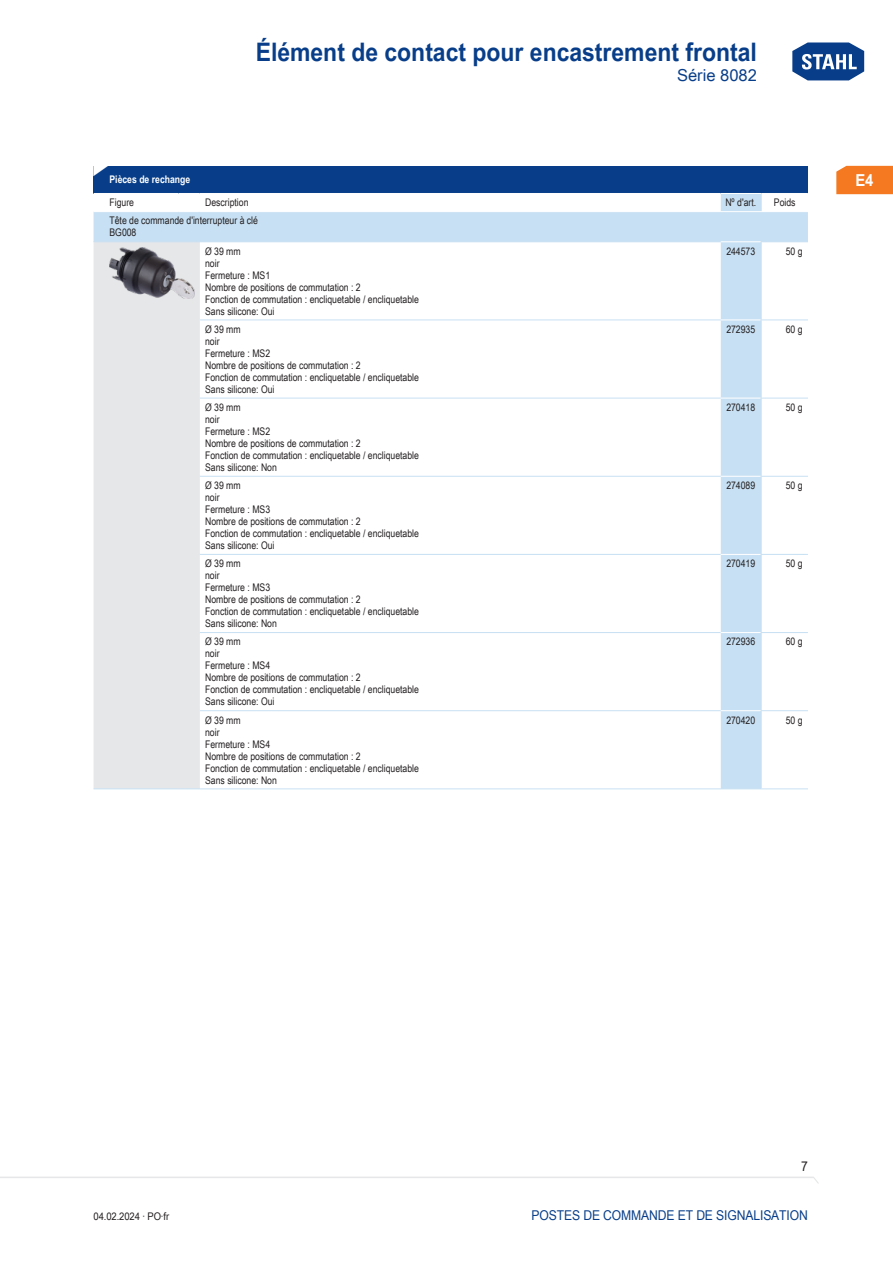
<style>
.page{position:relative;width:893px;height:1263px;background:#fff}
.page>*{position:absolute;margin:0;border:0;box-sizing:border-box;transform-origin:0 0}
.t1{font:700 25.5px "Arial Unicode MS";color:#083e89;scale:.9 1}
.TabHeader1stColumn{font:700 24px "Arial Unicode MS";color:#fff;scale:1.45 1}
.t2{font:16.5px "Arial Unicode MS";color:#083e89}
.t3{font:700 16.5px "Arial Unicode MS";color:#fff;scale:.9 1}
.t4{font:13.5px "Arial Unicode MS";letter-spacing:-.01em;color:#083e89;scale:.9 1}
.t5{font:13.5px "Arial Unicode MS";color:#231f20;scale:.9 1}
.TabBodyLeft{font:10.5px/12px "Arial Unicode MS";color:#231f20;scale:.83 1}
.TabBodyCenter{font:10.5px "Arial Unicode MS";color:#231f20;scale:.83 1}
.TabBody1stColumnTitl{font:10.5px/12px "Arial Unicode MS";color:#231f20;scale:.83 1}
.TabBodyRight{font:10.5px "Arial Unicode MS";color:#231f20;scale:.83 1}
.TabBodyLeft-2{font:10.5px "Arial Unicode MS";color:#231f20;scale:.9 1}
.TabHeader1stColumn-2{font:700 10.5px "Arial Unicode MS";color:#fff;scale:.83 1}
.TabBody1stColumn{font:10.5px "Arial Unicode MS";color:#231f20;scale:.83 1}
</style>
<div class="page">
<svg style="left:792px;top:42px;width:73px;height:39px"></svg>
<svg style="left:0;top:1176px;width:818px;height:7px"></svg>
<div style="left:836px;top:166px;width:57px;height:28px;background:#f47921"></div>
<div style="left:94px;top:166px;width:714px;height:27px;background:#083e89"></div>
<svg style="left:94px;top:194px;width:714px;height:594px"></svg>
<div style="left:94px;top:242px;width:106px;height:546px;background:#e6e7e9"></div>
<svg style="left:761px;top:194px;width:1px;height:17px"></svg>
<hr style="left:94px;top:211px;width:85px;height:1px;background:#fff">
<svg style="left:179px;top:211px;width:21px;height:1px"></svg>
<hr style="left:200px;top:211px;width:521px;height:1px;background:#fff">
<hr style="left:721px;top:211px;width:40px;height:1px;background:#fff">
<hr style="left:761px;top:211px;width:47px;height:1px;background:#fff">
<hr style="left:94px;top:241px;width:85px;height:1px;background:#c7e0f3">
<hr style="left:94px;top:788px;width:85px;height:1px;background:#c7e0f3">
<svg style="left:179px;top:241px;width:21px;height:1px"></svg>
<svg style="left:179px;top:788px;width:21px;height:1px"></svg>
<hr style="left:200px;top:241px;width:521px;height:1px;background:#c7e0f3">
<hr style="left:721px;top:241px;width:40px;height:1px;background:#fff">
<hr style="left:761px;top:241px;width:47px;height:1px;background:#c7e0f3">
<hr style="left:761px;top:242px;width:1px;height:78px;background:#c7e0f3">
<hr style="left:200px;top:320px;width:521px;height:1px;background:#c7e0f3">
<hr style="left:721px;top:320px;width:40px;height:1px;background:#fff">
<hr style="left:761px;top:320px;width:47px;height:1px;background:#c7e0f3">
<hr style="left:761px;top:320px;width:1px;height:78px;background:#c7e0f3">
<hr style="left:200px;top:398px;width:521px;height:1px;background:#c7e0f3">
<hr style="left:721px;top:398px;width:40px;height:1px;background:#fff">
<hr style="left:761px;top:398px;width:47px;height:1px;background:#c7e0f3">
<hr style="left:761px;top:398px;width:1px;height:78px;background:#c7e0f3">
<hr style="left:200px;top:476px;width:521px;height:1px;background:#c7e0f3">
<hr style="left:721px;top:476px;width:40px;height:1px;background:#fff">
<hr style="left:761px;top:476px;width:47px;height:1px;background:#c7e0f3">
<hr style="left:761px;top:477px;width:1px;height:77px;background:#c7e0f3">
<hr style="left:200px;top:554px;width:521px;height:1px;background:#c7e0f3">
<hr style="left:721px;top:554px;width:40px;height:1px;background:#fff">
<hr style="left:761px;top:554px;width:47px;height:1px;background:#c7e0f3">
<hr style="left:761px;top:555px;width:1px;height:77px;background:#c7e0f3">
<hr style="left:200px;top:632px;width:521px;height:1px;background:#c7e0f3">
<hr style="left:721px;top:632px;width:40px;height:1px;background:#fff">
<hr style="left:761px;top:632px;width:47px;height:1px;background:#c7e0f3">
<hr style="left:761px;top:633px;width:1px;height:77px;background:#c7e0f3">
<hr style="left:200px;top:710px;width:521px;height:1px;background:#c7e0f3">
<hr style="left:200px;top:788px;width:521px;height:1px;background:#c7e0f3">
<hr style="left:721px;top:710px;width:40px;height:1px;background:#fff">
<hr style="left:721px;top:788px;width:40px;height:1px;background:#c7e0f3">
<hr style="left:761px;top:710px;width:47px;height:1px;background:#c7e0f3">
<hr style="left:761px;top:788px;width:47px;height:1px;background:#c7e0f3">
<hr style="left:761px;top:711px;width:1px;height:77px;background:#c7e0f3">
<img style="left:109px;top:247px;width:86px;height:52px">
<h1 class="t1" style="left:256px;top:33px;width:558px">Élément de contact pour encastrement frontal</h1>
<h3 class="t2" style="left:677px;top:63px;width:81px">Série 8082</h3>
<p class="TabHeader1stColumn" style="left:90px;top:154px;width:16px">◤</p>
<p class="TabHeader1stColumn-2" style="left:109px;top:172px;width:99px">Pièces de rechange</p>
<p class="TabBody1stColumn" style="left:109px;top:195px;width:31px">Figure</p>
<p class="TabBodyLeft" style="left:205px;top:196px;width:54px">Description</p>
<p class="TabBodyCenter" style="left:725px;top:195px;width:39px">Nº d'art.</p>
<p class="TabBodyCenter" style="left:774px;top:195px;width:28px">Poids</p>
<p class="TabBody1stColumnTitl" style="left:109px;top:215px;width:180px">Tête de commande d'interrupteur à clé<br>BG008</p>
<p class="TabBodyLeft" style="left:205px;top:245px;width:259px">Ø 39 mm<br>noir<br>Fermeture : MS1<br>Nombre de positions de commutation : 2<br>Fonction de commutation : encliquetable / encliquetable<br>Sans silicone: Oui</p>
<p class="TabBodyCenter" style="left:726px;top:243px;width:36px">244573</p>
<p class="TabBodyRight" style="left:786px;top:243px;width:22px">50 g</p>
<p class="TabBodyLeft" style="left:205px;top:323px;width:259px">Ø 39 mm<br>noir<br>Fermeture : MS2<br>Nombre de positions de commutation : 2<br>Fonction de commutation : encliquetable / encliquetable<br>Sans silicone: Oui</p>
<p class="TabBodyCenter" style="left:726px;top:321px;width:36px">272935</p>
<p class="TabBodyRight" style="left:786px;top:321px;width:22px">60 g</p>
<p class="TabBodyLeft" style="left:205px;top:401px;width:259px">Ø 39 mm<br>noir<br>Fermeture : MS2<br>Nombre de positions de commutation : 2<br>Fonction de commutation : encliquetable / encliquetable<br>Sans silicone: Non</p>
<p class="TabBodyCenter" style="left:726px;top:400px;width:36px">270418</p>
<p class="TabBodyRight" style="left:786px;top:400px;width:22px">50 g</p>
<p class="TabBodyLeft" style="left:205px;top:479px;width:259px">Ø 39 mm<br>noir<br>Fermeture : MS3<br>Nombre de positions de commutation : 2<br>Fonction de commutation : encliquetable / encliquetable<br>Sans silicone: Oui</p>
<p class="TabBodyCenter" style="left:726px;top:478px;width:36px">274089</p>
<p class="TabBodyRight" style="left:786px;top:478px;width:22px">50 g</p>
<p class="TabBodyLeft" style="left:205px;top:557px;width:259px">Ø 39 mm<br>noir<br>Fermeture : MS3<br>Nombre de positions de commutation : 2<br>Fonction de commutation : encliquetable / encliquetable<br>Sans silicone: Non</p>
<p class="TabBodyCenter" style="left:726px;top:556px;width:36px">270419</p>
<p class="TabBodyRight" style="left:786px;top:556px;width:22px">50 g</p>
<p class="TabBodyLeft" style="left:205px;top:635px;width:259px">Ø 39 mm<br>noir<br>Fermeture : MS4<br>Nombre de positions de commutation : 2<br>Fonction de commutation : encliquetable / encliquetable<br>Sans silicone: Oui</p>
<p class="TabBodyCenter" style="left:726px;top:634px;width:36px">272936</p>
<p class="TabBodyRight" style="left:786px;top:634px;width:22px">60 g</p>
<p class="TabBodyLeft" style="left:205px;top:714px;width:259px">Ø 39 mm<br>noir<br>Fermeture : MS4<br>Nombre de positions de commutation : 2<br>Fonction de commutation : encliquetable / encliquetable<br>Sans silicone: Non</p>
<p class="TabBodyCenter" style="left:726px;top:712px;width:36px">270420</p>
<p class="TabBodyRight" style="left:786px;top:712px;width:22px">50 g</p>
<h3 class="t3" style="left:855px;top:168px;width:22px">E4</h3>
<p class="t5" style="left:801px;top:1157px;width:9px">7</p>
<p class="TabBodyLeft-2" style="left:94px;top:1208px;width:86px">04.02.2024 · PO·fr</p>
<p class="t4" style="left:532px;top:1205px;width:309px">Postes de commande et de signalisation</p>
</div>
